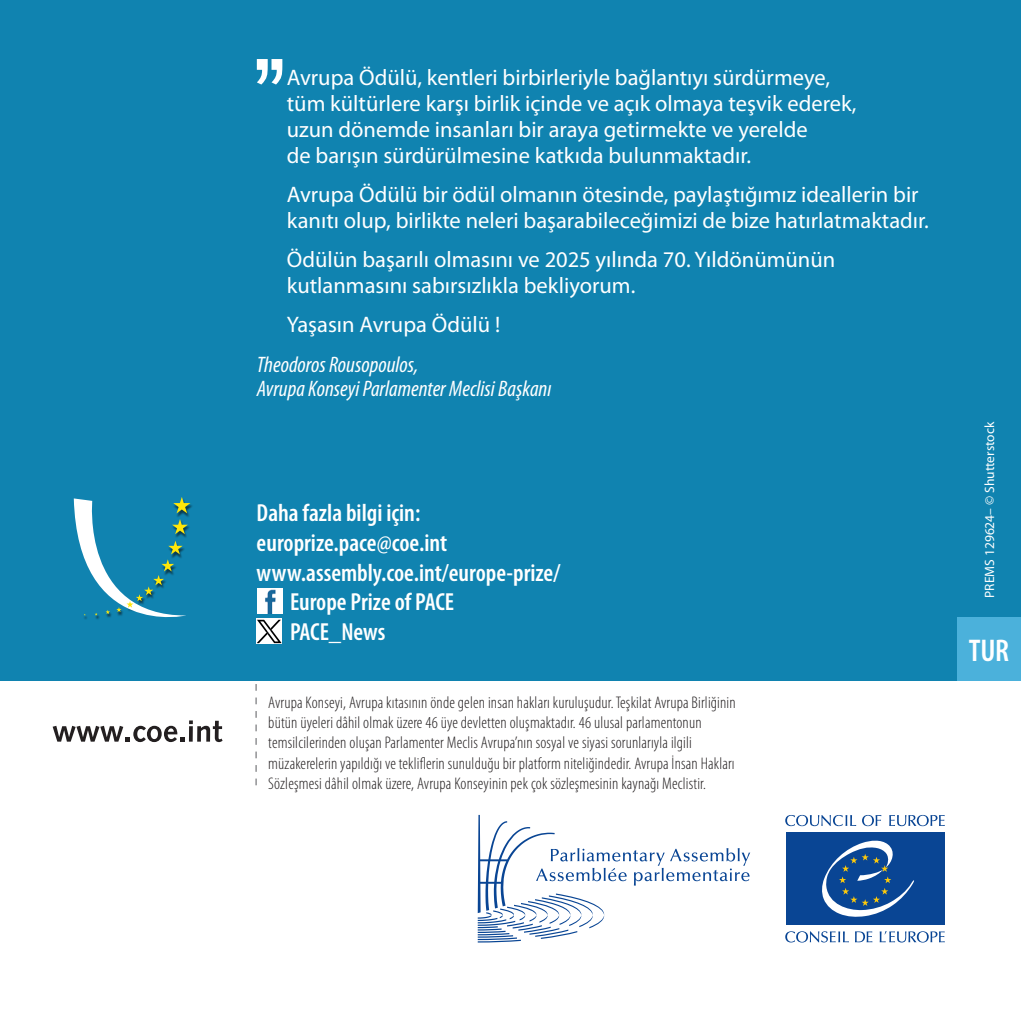
<style>
.page{position:relative;width:1021px;height:1021px;background:#fff}
.page>*{position:absolute;margin:0;border:0;box-sizing:border-box;transform-origin:0 0}
.t1{font:600 condensed 31.5px "Myriad Pro";color:#fff}
.t2{font:600 condensed 24.75px "Myriad Pro";color:#fff}
.t3{font:22.5px/26.1px "Myriad Pro";color:#fff}
.t4{font:italic condensed 22.5px/24.8px "Myriad Pro";color:#fff}
.t5{font:300 condensed 16.88px/20.2px "Myriad Pro";letter-spacing:.01em;color:#231f20}
.t6{font:13.5px "Myriad Pro";color:#fff}
</style>
<div class="page">
<div style="left:0;top:0;width:1020px;height:680px;background:#1083b0"></div>
<div style="left:957px;top:617px;width:63px;height:63px;background:#4bb1db"></div>
<svg style="left:74px;top:497px;width:116px;height:123px"></svg>
<svg style="left:255px;top:684px;width:2px;height:101px"></svg>
<svg style="left:53px;top:720px;width:169px;height:22px"></svg>
<svg style="left:477px;top:815px;width:273px;height:127px"></svg>
<svg style="left:862px;top:815px;width:19px;height:11px"></svg>
<svg style="left:889px;top:815px;width:55px;height:11px"></svg>
<svg style="left:785px;top:815px;width:71px;height:11px"></svg>
<svg style="left:879px;top:931px;width:65px;height:11px"></svg>
<svg style="left:855px;top:931px;width:17px;height:11px"></svg>
<svg style="left:785px;top:931px;width:64px;height:11px"></svg>
<div style="left:786px;top:832px;width:158px;height:92px;background:#094594"></div>
<svg style="left:822px;top:840px;width:92px;height:77px"></svg>
<img style="left:257px;top:588px;width:26px;height:25px">
<svg style="left:257px;top:59px;width:25px;height:26px"></svg>
<svg style="left:257px;top:643px;width:25px;height:1px"></svg>
<svg style="left:257px;top:619px;width:25px;height:24px"></svg>
<p class="t3" style="left:287px;top:64px;width:571px">Avrupa Ödülü, kentleri birbirleriyle bağlantıyı sürdürmeye, tüm kültürlere karşı birlik içinde ve açık olmaya teşvik ederek, uzun dönemde insanları bir araya getirmekte ve yerelde<br>de barışın sürdürülmesine katkıda bulunmaktadır.</p>
<p class="t3" style="left:287px;top:181px;width:643px">Avrupa Ödülü bir ödül olmanın ötesinde, paylaştığımız ideallerin bir kanıtı olup, birlikte neleri başarabileceğimizi de bize hatırlatmaktadır.</p>
<p class="t3" style="left:287px;top:246px;width:550px">Ödülün başarılı olmasını ve 2025 yılında 70. Yıldönümünün kutlanmasını sabırsızlıkla bekliyorum.</p>
<p class="t3" style="left:287px;top:311px;width:215px">Yaşasın Avrupa Ödülü !</p>
<p class="t4" style="left:257px;top:351px;width:296px">Theodoros Rousopoulos,<br>Avrupa Konseyi Parlamenter Meclisi Başkanı</p>
<p class="t2" style="left:257px;top:497px;width:165px">Daha fazla bilgi için:</p>
<p class="t2" style="left:257px;top:527px;width:192px">europrize.pace@coe.int</p>
<p class="t2" style="left:257px;top:557px;width:305px">www.assembly.coe.int/europe-prize/</p>
<p class="t2" style="left:290px;top:586px;width:166px">Europe Prize of PACE</p>
<p class="t2" style="left:290px;top:616px;width:97px">PACE_News</p>
<p class="t5" style="left:268px;top:692px;width:469px">Avrupa Konseyi, Avrupa kıtasının önde gelen insan hakları kuruluşudur. Teşkilat Avrupa Birliğinin bütün üyeleri dâhil olmak üzere 46 üye devletten oluşmaktadır. 46 ulusal parlamentonun temsilcilerinden oluşan Parlamenter Meclis Avrupa’nın sosyal ve siyasi sorunlarıyla ilgili müzakerelerin yapıldığı ve tekliflerin sunulduğu bir platform niteliğindedir. Avrupa İnsan Hakları Sözleşmesi dâhil olmak üzere, Avrupa Konseyinin pek çok sözleşmesinin kaynağı Meclistir.</p>
<p class="t6" style="left:981px;top:597px;width:177px;rotate:-90deg">PREMS 129624– © Shutterstock</p>
<h1 class="t1" style="left:968px;top:630px;width:42px">TUR</h1>
</div>
